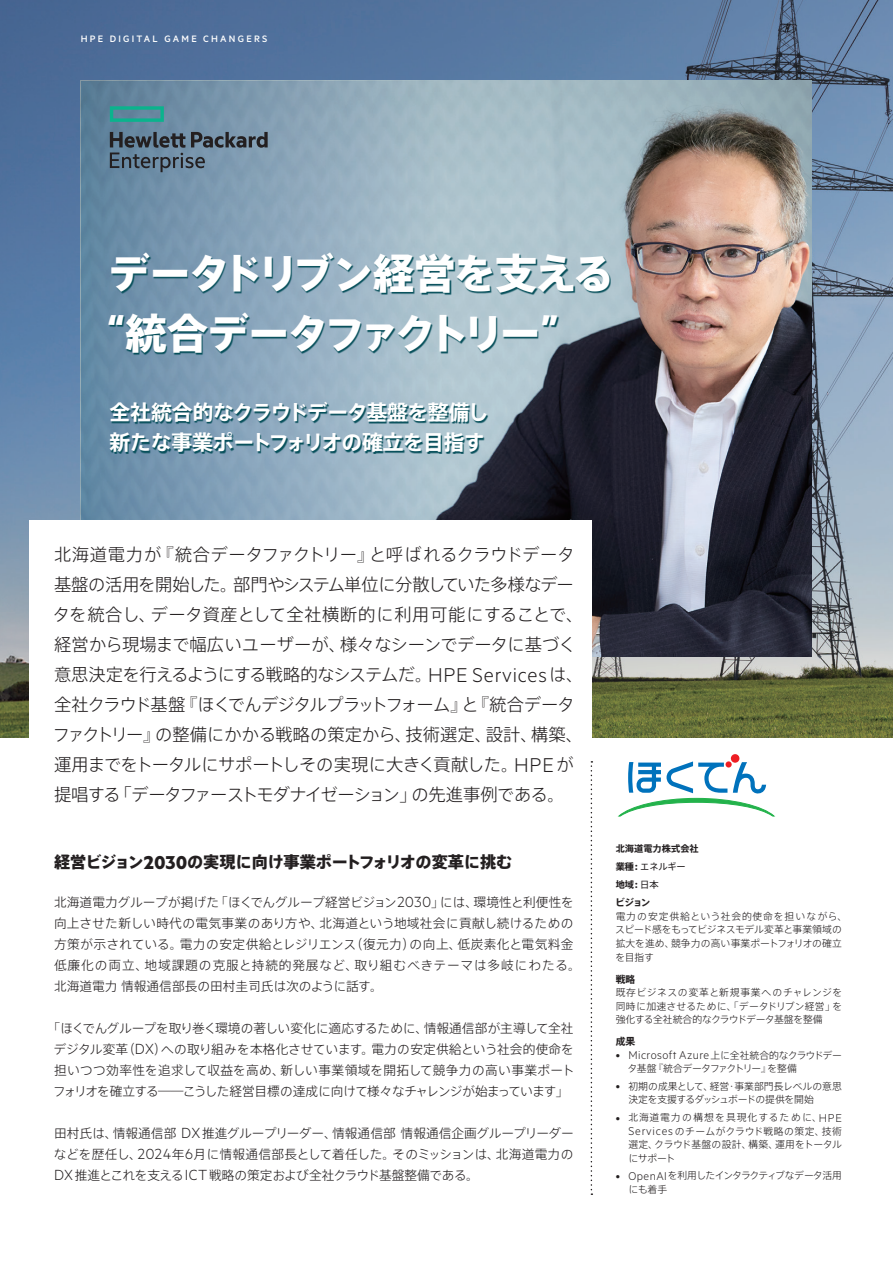
<style>
.page{position:relative;width:893px;height:1263px;background:#fff}
.page>*{position:absolute;margin:0;border:0;box-sizing:border-box;transform-origin:0 0}
.Headline_MetricHPE_Black_40_34{font:800 41.55px "Axis Pro N";letter-spacing:-.04em;color:#fff}
.Headline_MetricHPE_Black_40_34-2{font:800 41.55px "Axis Pro N";letter-spacing:-.11em;color:#fff}
.SubHeadline_MetricHPE_Black_18_20{font:700 20.85px "Axis Pro N";letter-spacing:-.025em;color:#fff}
.Cover_Intro_text{font:300 17.4px/30px "Axis Pro N";letter-spacing:-.035em;color:#231f20}
.ツメ組み用_D{font:800 16.2px "Axis Pro N";letter-spacing:-.01em;color:#231f20}
.Body_text_MetricHPE_Light_11_14pt{font:300 12.75px/21px "Axis Pro N";color:#231f20}
.t1{font:300 12.75px "Metric HPE";letter-spacing:.035em;color:#231f20}
.t2{font:500 10.5px "Metric HPE";letter-spacing:.215em;color:#fff}
.t3{font:300 9.75px/13.5px "Axis Pro N";color:#231f20}
.t4{font:300 9.75px/13.5px "Axis Pro N";letter-spacing:-.05em;color:#231f20}
.t5{font:300 9.75px "Axis Pro N";letter-spacing:-.065em;color:#231f20}
.t6{font:700 9.75px "Axis Pro N";letter-spacing:-.06em;color:#231f20}
.t7{font:700 9.3px "Axis Pro N";color:#231f20}
.t8{font:9.3px "Axis Pro N";letter-spacing:-.015em;color:#231f20}
.s1{font-family:"Metric HPE";font-size:22.5px}
.s2{font-family:"Metric HPE";font-weight:700;font-size:21px}
.s3{font-family:"Metric HPE";font-size:16.5px}
.s4{font-weight:700}
.s5{font-family:"Metric HPE";font-weight:600;font-size:12px}
.s6{font-weight:400}
.s7{font-family:"Axis Pro N";font-size:9.75px}
.s8{font-family:"Metric HPE";font-size:12.75px}
</style>
<div class="page">
<img style="left:0;top:0;width:893px;height:738px">
<img style="left:439px;top:81px;width:373px;height:575px">
<div style="left:81px;top:81px;width:358px;height:576px;background:linear-gradient(to right,#5f83a0,#acc1cd)"></div>
<div style="left:731px;top:754px;width:9px;height:9px;background:#ee1d23;border-radius:50%"></div>
<svg style="left:617px;top:761px;width:159px;height:56px"></svg>
<div style="left:29px;top:520px;width:563px;height:302px;background:#fff"></div>
<svg style="left:591px;top:761px;width:1px;height:434px"></svg>
<svg style="left:110px;top:106px;width:54px;height:16px"></svg>
<svg style="left:110px;top:132px;width:158px;height:40px"></svg>
<svg style="left:110px;top:253px;width:501px;height:201px"></svg>
<p class="t2" style="left:81px;top:33px;width:188px">HPE DIGITAL GAME CHANGERS</p>
<p class="Headline_MetricHPE_Black_40_34" style="left:108px;top:253px;width:508px">データドリブン経営を支える</p>
<p class="Headline_MetricHPE_Black_40_34-2" style="left:107px;top:313px;width:453px">“統合データファクトリー”</p>
<p class="SubHeadline_MetricHPE_Black_18_20" style="left:110px;top:402px;width:381px">全社統合的なクラウドデータ基盤を整備し</p>
<p class="SubHeadline_MetricHPE_Black_18_20" style="left:110px;top:432px;width:377px">新たな事業ポートフォリオの確立を目指す</p>
<p class="Cover_Intro_text" style="left:53px;top:540px;width:532px">北海道電力が『統合データファクトリー』と呼ばれるクラウドデータ基盤の活用を開始した。部門やシステム単位に分散していた多様なデータを統合し、データ資産として全社横断的に利用可能にすることで、経営から現場まで幅広いユーザーが、様々なシーンでデータに基づく意思決定を行えるようにする戦略的なシステムだ。<span class="s1">HPE Services</span>は、全社クラウド基盤『ほくでんデジタルプラットフォーム』と『統合データファクトリー』の整備にかかる戦略の策定から、技術選定、設計、構築、運用までをトータルにサポートしその実現に大きく貢献した。<span class="s1">HPE</span>が提唱する「データファーストモダナイゼーション」の先進事例である。</p>
<p class="ツメ組み用_D" style="left:54px;top:854px;width:460px">経営ビジョン<span class="s2">2030</span>の実現に向け事業ポートフォリオの変革に挑む</p>
<p class="Body_text_MetricHPE_Light_11_14pt" style="left:54px;top:891px;width:528px">北海道電力グループが掲げた「ほくでんグループ経営ビジョン<span class="s3">2030</span>」には、環境性と利便性を向上させた新しい時代の電気事業のあり方や、北海道という地域社会に貢献し続けるための方策が示されている。電力の安定供給とレジリエンス（復元力）の向上、低炭素化と電気料金低廉化の両立、地域課題の克服と持続的発展など、取り組むべきテーマは多岐にわたる。北海道電力情報通信部長の田村圭司氏は次のように話す。</p>
<p class="Body_text_MetricHPE_Light_11_14pt" style="left:48px;top:1017px;width:528px;text-align:center">「ほくでんグループを取り巻く環境の著しい変化に適応するために、情報通信部が主導して全社デジタル変革（<span class="s3">DX</span>）への取り組みを本格化させています。電力の安定供給という社会的使命を担いつつ効率性を追求して収益を高め、新しい事業領域を開拓して競争力の高い事業ポートフォリオを確立する――こうした経営目標の達成に向けて様々なチャレンジが始まっています」</p>
<p class="Body_text_MetricHPE_Light_11_14pt" style="left:54px;top:1122px;width:521px;text-align:justify">田村氏は、情報通信部 <span class="s3">DX</span>推進グループリーダー、情報通信部情報通信企画グループリーダーなどを歴任し、<span class="s3">2024</span>年<span class="s3">6</span>月に情報通信部長として着任した。そのミッションは、北海道電力の<span class="s3">DX</span>推進とこれを支える<span class="s3">ICT</span>戦略の策定および全社クラウド基盤整備である。</p>
<p class="t7" style="left:616px;top:844px;width:85px">北海道電力株式会社</p>
<p class="t8" style="left:616px;top:862px;width:72px"><span class="s4">業種</span><span class="s5">:</span> エネルギー</p>
<p class="t7" style="left:616px;top:880px;width:44px">地域<span class="s5">:</span> <span class="s6">日本</span></p>
<p class="t6" style="left:615px;top:898px;width:37px">ビジョン</p>
<p class="t3" style="left:615px;top:909px;width:234px">電力の安定供給という社会的使命を担いながら、スピード感をもってビジネスモデル変革と事業領域の拡大を進め、競争力の高い事業ポートフォリオの確立を目指す</p>
<p class="t6" style="left:616px;top:974px;width:21px">戦略</p>
<p class="t3" style="left:616px;top:985px;width:228px;text-align:justify">既存ビジネスの変革と新規事業へのチャレンジを同時に加速させるために、「データドリブン経営」を強化する全社統合的なクラウドデータ基盤を整備</p>
<p class="t6" style="left:616px;top:1036px;width:21px">成果</p>
<p class="t1" style="left:616px;top:1047px;width:228px">• Microsoft Azure<span class="s7">上に全社統合的なクラウドデー</span></p>
<p class="t5" style="left:628px;top:1063px;width:170px">タ基盤『統合データファクトリー』を整備</p>
<p class="t3" style="left:628px;top:1079px;width:215px;text-indent:-13px"><span class="s8">•</span> 初期の成果として、経営・事業部門長レベルの意思決定を支援するダッシュボードの提供を開始</p>
<p class="t3" style="left:628px;top:1110px;width:215px;text-align:justify;text-indent:-13px"><span class="s8">•</span> 北海道電力の構想を具現化するために、<span class="s8">HPE Services</span>のチームがクラウド戦略の策定、技術選定、クラウド基盤の設計、構築、運用をトータルにサポート</p>
<p class="t4" style="left:628px;top:1169px;width:215px;text-indent:-13px"><span class="s8">• OpenAI</span>を利用したインタラクティブなデータ活用にも着手</p>
</div>
